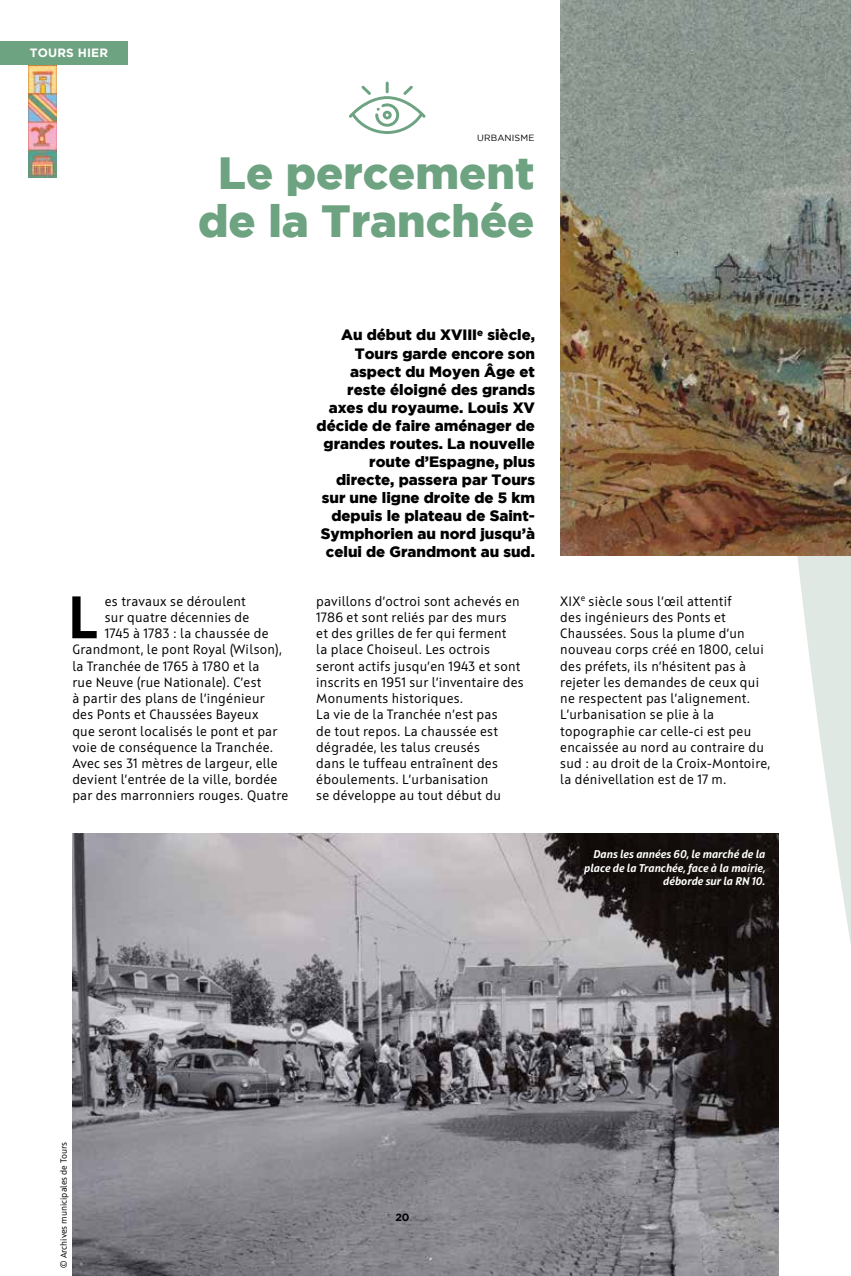
<style>
.page{position:relative;width:851px;height:1276px;background:#fff}
.page>*{position:absolute;margin:0;border:0;box-sizing:border-box;transform-origin:0 0}
.TEXTE_BASE___LETTRIN{font:700 59.85px "Squad";color:#000}
.t1{font:900 45px/48px "Gotham";color:#6da381;text-align:center}
.CHAPO{font:900 15px/18px "Gotham";color:#000;text-align:right}
.TEXTE_BASE___LETTRIN-2{font:13.5px/16.2px "Squad";letter-spacing:.02em;color:#000}
.TEXTE_BASE{font:13.5px/16.2px "Squad";letter-spacing:.02em;color:#000}
.t2{font:700 12px "Gotham";letter-spacing:.015em;color:#fff}
.TEXTE_COURANT{font:italic 700 11.25px/13.5px "Squad";color:#fff;text-align:right}
.t3{font:700 10.5px "Gotham";color:#000}
.t4{font:9px "Squad";color:#000}
.TITRE_ARTICLE_PRINCI{font:9px "Gotham";letter-spacing:.015em;color:#000}
</style>
<div class="page">
<svg style="left:778px;top:556px;width:72px;height:720px"></svg>
<img style="left:28px;top:65px;width:28px;height:113px">
<img style="left:560px;top:0;width:290px;height:556px">
<img style="left:72px;top:833px;width:706px;height:443px">
<div style="left:0;top:41px;width:128px;height:24px;background:#6da381"></div>
<svg style="left:349px;top:82px;width:76px;height:52px"></svg>
<p class="t2" style="left:30px;top:46px;width:80px">TOURS HIER</p>
<p class="TITRE_ARTICLE_PRINCI" style="left:477px;top:132px;width:59px">URBANISME</p>
<p class="t1" style="left:198px;top:147px;width:338px">Le percement de la Tranchée</p>
<p class="TEXTE_BASE___LETTRIN" style="left:68px;top:579px;width:31px">L</p>
<p class="TEXTE_BASE___LETTRIN-2" style="left:105px;top:593px;width:142px">es travaux se déroulent</p>
<p class="TEXTE_BASE___LETTRIN-2" style="left:105px;top:609px;width:146px">sur quatre décennies de</p>
<p class="TEXTE_BASE___LETTRIN-2" style="left:105px;top:625px;width:165px">1745 à 1783 : la chaussée de</p>
<p class="TEXTE_BASE___LETTRIN-2" style="left:72px;top:642px;width:211px">Grandmont, le pont Royal (Wilson),</p>
<p class="TEXTE_BASE___LETTRIN-2" style="left:72px;top:658px;width:189px">la Tranchée de 1765 à 1780 et la</p>
<p class="TEXTE_BASE___LETTRIN-2" style="left:72px;top:674px;width:191px">rue Neuve (rue Nationale). C’est</p>
<p class="TEXTE_BASE___LETTRIN-2" style="left:72px;top:690px;width:194px">à partir des plans de l’ingénieur</p>
<p class="TEXTE_BASE___LETTRIN-2" style="left:72px;top:706px;width:188px">des Ponts et Chaussées Bayeux</p>
<p class="TEXTE_BASE___LETTRIN-2" style="left:72px;top:723px;width:207px">que seront localisés le pont et par</p>
<p class="TEXTE_BASE___LETTRIN-2" style="left:72px;top:739px;width:202px">voie de conséquence la Tranchée.</p>
<p class="TEXTE_BASE___LETTRIN-2" style="left:72px;top:755px;width:207px">Avec ses 31 mètres de largeur, elle</p>
<p class="TEXTE_BASE___LETTRIN-2" style="left:72px;top:771px;width:206px">devient l’entrée de la ville, bordée</p>
<p class="TEXTE_BASE___LETTRIN-2" style="left:72px;top:787px;width:217px">par des marronniers rouges. Quatre</p>
<p class="CHAPO" style="left:316px;top:326px;width:220px">Au début du XVIII<sup>e</sup> siècle,<br>Tours garde encore son aspect du Moyen Âge et reste éloigné des grands axes du royaume. Louis XV décide de faire aménager de grandes routes. La nouvelle route d’Espagne, plus directe, passera par Tours sur une ligne droite de 5 km depuis le plateau de Saint-<br>Symphorien au nord jusqu’à celui de Grandmont au sud.</p>
<p class="TEXTE_BASE___LETTRIN-2" style="left:316px;top:593px;width:209px">pavillons d’octroi sont achevés en<br>1786 et sont reliés par des murs<br>et des grilles de fer qui ferment<br>la place Choiseul. Les octrois seront actifs jusqu’en 1943 et sont inscrits en 1951 sur l’inventaire des<br>Monuments historiques.</p>
<p class="TEXTE_BASE" style="left:316px;top:706px;width:186px">La vie de la Tranchée n’est pas de tout repos. La chaussée est dégradée, les talus creusés dans le tuffeau entraînent des éboulements. L’urbanisation se développe au tout début du</p>
<p class="TEXTE_BASE" style="left:560px;top:593px;width:211px">XIX<sup>e</sup> siècle sous l’œil attentif<br>des ingénieurs des Ponts et<br>Chaussées. Sous la plume d’un nouveau corps créé en 1800, celui des préfets, ils n’hésitent pas à rejeter les demandes de ceux qui ne respectent pas l’alignement.<br>L’urbanisation se plie à la topographie car celle-ci est peu encaissée au nord au contraire du sud : au droit de la Croix-Montoire, la dénivellation est de 17 m.</p>
<p class="TEXTE_COURANT" style="left:584px;top:847px;width:183px">Dans les années 60, le marché de la place de la Tranchée, face à la mairie, déborde sur la RN 10.</p>
<p class="t4" style="left:58px;top:1267px;width:127px;rotate:-90deg">© Archives municipales de Tours</p>
<p class="t3" style="left:395px;top:1210px;width:16px">20</p>
</div>
